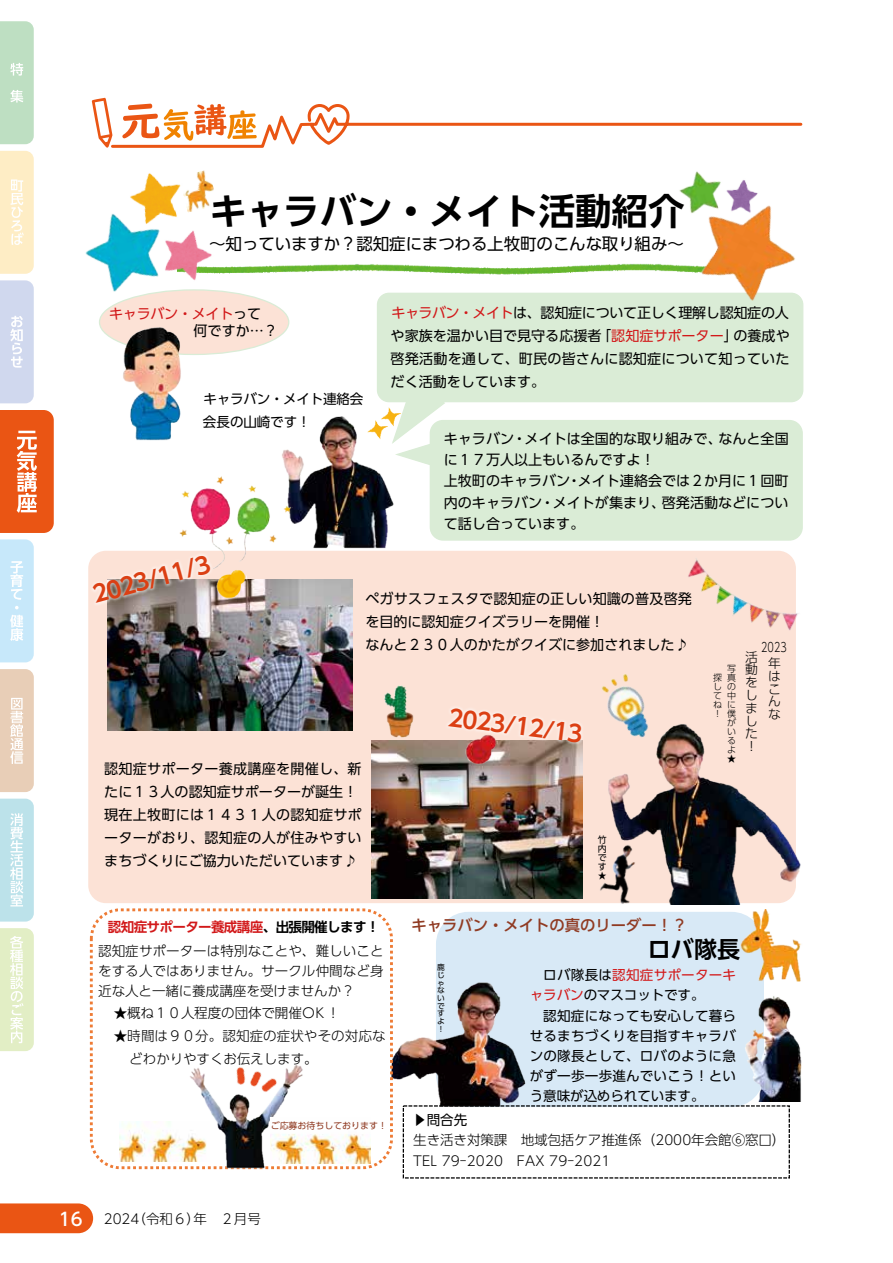
<style>
.page{position:relative;width:893px;height:1263px;background:#fff}
.page>*{position:absolute;margin:0;border:0;box-sizing:border-box;transform-origin:0 0}
.t1{font:700 36.45px "UD Shin Go Pr 6 N De";color:#000}
.t2{font:700 22.95px "UD Shin Go Pr 6 N De";color:#000}
.t3{font:700 22.8px "UD Shin Go Pr 6 N De";color:#db3f13}
.t4{font:500 18px "UD Shin Go Pr 6 N";color:#fff}
.t5{font:16.5px "UD Shin Go Pr 6 N";color:#000}
.t6{font:500 15.3px "UD Shin Go Pr 6 N";color:#903b23}
.t7{font:14.1px/23px "UD Shin Go Pr 6 N";color:#000}
.t8{font:14.1px/23px "UD Shin Go Pr 6 N";letter-spacing:.02em;color:#000}
.t9{font:14.1px/16.8px "UD Shin Go Pr 6 N";letter-spacing:-.02em;color:#000}
.t10{font:300 13.5px/20.2px "UD Shin Go Pr 6 N";color:#000}
.t11{font:13.5px/20.2px "UD Shin Go Pr 6 N";color:#000}
.t12{font:700 13.5px "UD Shin Go Pr 6 N De";letter-spacing:-.04em;color:#d2191a}
.t13{font:13.5px/23px "UD Shin Go Pr 6 N";letter-spacing:-.02em;color:#000}
.t14{font:300 13.5px "UD Shin Go Pr 6 N";letter-spacing:-.02em;color:#000}
.t15{font:300 12.75px/12.8px "UD Shin Go Pr 6 N";color:#000;text-align:justify}
.t16{font:300 12.75px/16px "UD Shin Go Pr 6 N";color:#000;text-align:center;scale:.76 1}
.t17{font:300 9px/9px "UD Shin Go Pr 6 N";color:#000;text-align:justify}
.t18{font:9px "UD Shin Go Pr 6";color:#903b23}
.t19{font:9px/9px "UD Shin Go Pr 6 N";color:#000;text-align:justify}
.t20{font:9px "UD Digi Kyokasho N R";color:#000}
.t21{font:7.65px/7.6px "UD Shin Go Pr 6 N";color:#000;text-align:justify}
.s1{color:#d2191a}
.s2{color:#000}
</style>
<div class="page">
<img style="left:219px;top:263px;width:460px;height:12px">
<div style="left:436px;top:912px;width:328px;height:195px;background:#d8e9f6;border-radius:33px"></div>
<div style="left:99px;top:290px;width:190px;height:64px;background:#fce2d6;border-radius:50%"></div>
<div style="left:88px;top:551px;width:708px;height:352px;background:#fce2d6;border-radius:18px"></div>
<img style="left:130px;top:173px;width:59px;height:40px">
<img style="left:177px;top:230px;width:42px;height:51px">
<img style="left:694px;top:171px;width:10px;height:8px">
<div style="left:377px;top:293px;width:426px;height:109px;background:#daecd6;border-radius:12px"></div>
<div style="left:377px;top:293px;width:426px;height:109px;border:1px solid #daecd6;border-radius:12px"></div>
<div style="left:430px;top:421px;width:372px;height:119px;background:#daecd6;border-radius:13px"></div>
<div style="left:430px;top:420px;width:373px;height:121px;border:1px solid #daecd6;border-radius:13px"></div>
<img style="left:85px;top:199px;width:92px;height:101px">
<img style="left:179px;top:170px;width:35px;height:42px">
<img style="left:679px;top:179px;width:125px;height:135px">
<img style="left:688px;top:553px;width:111px;height:77px">
<img style="left:108px;top:579px;width:244px;height:151px">
<svg style="left:391px;top:400px;width:69px;height:75px"></svg>
<img style="left:393px;top:982px;width:133px;height:125px">
<img style="left:745px;top:996px;width:57px;height:105px">
<img style="left:108px;top:327px;width:94px;height:114px">
<img style="left:600px;top:724px;width:201px;height:180px">
<img style="left:282px;top:416px;width:122px;height:133px">
<img style="left:341px;top:416px;width:54px;height:31px">
<img style="left:354px;top:401px;width:54px;height:33px">
<img style="left:638px;top:692px;width:31px;height:60px">
<img style="left:372px;top:741px;width:210px;height:158px">
<div style="left:90px;top:908px;width:303px;height:261px;border:3px dashed #ee7b35;border-radius:29px"></div>
<img style="left:120px;top:1122px;width:65px;height:39px">
<img style="left:185px;top:1065px;width:123px;height:105px">
<img style="left:270px;top:1117px;width:101px;height:47px">
<img style="left:741px;top:909px;width:60px;height:73px">
<img style="left:384px;top:692px;width:7px;height:43px">
<img style="left:182px;top:473px;width:110px;height:76px">
<img style="left:214px;top:1065px;width:79px;height:57px">
<img style="left:391px;top:674px;width:247px;height:132px">
<img style="left:88px;top:497px;width:181px;height:170px">
<svg style="left:314px;top:104px;width:489px;height:41px"></svg>
<svg style="left:92px;top:97px;width:222px;height:51px"></svg>
<div style="left:0;top:1203px;width:93px;height:30px;background:#ea5514"></div>
<svg style="left:0;top:410px;width:54px;height:123px;background:#ec6d35"></svg>
<svg style="left:0;top:280px;width:34px;height:123px;background:#d3dbef"></svg>
<svg style="left:0;top:151px;width:34px;height:123px;background:#feeeca"></svg>
<svg style="left:0;top:21px;width:34px;height:123px;background:#c1e0c5"></svg>
<svg style="left:0;top:669px;width:34px;height:123px;background:#ead3bf"></svg>
<svg style="left:0;top:799px;width:34px;height:122px;background:#c5e6ec"></svg>
<svg style="left:0;top:928px;width:34px;height:123px;background:#e6f0cd"></svg>
<svg style="left:0;top:539px;width:34px;height:123px;background:#cdeafa"></svg>
<h1 class="t1" style="left:210px;top:181px;width:476px">キャラバン・メイト活動紹介</h1>
<p class="t5" style="left:209px;top:230px;width:476px">～知っていますか？認知症にまつわる上牧町のこんな取り組み～</p>
<p class="t9" style="left:109px;top:305px;width:170px"><span class="s1">キャラバン・メイト</span>って　　　　　　何ですか…？</p>
<p class="t13" style="left:203px;top:387px;width:162px">キャラバン・メイト連絡会会長の山崎です！</p>
<p class="t7" style="left:391px;top:300px;width:401px;text-align:justify"><span class="s1">キャラバン・メイト</span>は、認知症について正しく理解し認知症の人や家族を温かい目で見守る応援者「<span class="s1">認知症サポーター</span>」の養成や啓発活動を通して、町民の皆さんに認知症について知っていただく活動をしています。</p>
<p class="t7" style="left:444px;top:428px;width:346px;line-height:21.1px">キャラバン・メイトは全国的な取り組みで、なんと全国に１７万人以上もいるんですよ！<br>上牧町のキャラバン・メイト連絡会では２か月に１回町内のキャラバン・メイトが集まり、啓発活動などについて話し合っています。</p>
<h3 class="t3" style="left:88px;top:577px;width:122px;rotate:-15deg">2023/11/3</h3>
<p class="t7" style="left:365px;top:586px;width:328px">ペガサスフェスタで認知症の正しい知識の普及啓発を目的に認知症クイズラリーを開催！<br>なんと２３０人のかたがクイズに参加されました♪</p>
<h3 class="t3" style="left:451px;top:699px;width:137px;rotate:7deg">2023/12/13</h3>
<p class="t8" style="left:104px;top:757px;width:259px">認知症サポーター養成講座を開催し、新たに１３人の認知症サポーターが誕生！現在上牧町には１４３１人の認知症サポーターがおり、認知症の人が住みやすいまちづくりにご協力いただいています♪</p>
<p class="t19" style="left:598px;top:835px;width:10px">竹内です</p>
<p class="t20" style="left:598px;top:870px;width:10px">★</p>
<p class="t17" style="left:727px;top:664px;width:10px">写真の中に僕がいるよ★</p>
<p class="t17" style="left:713px;top:673px;width:10px">探してね！</p>
<p class="t16" style="left:761px;top:639px;width:35px">2023年</p>
<p class="t15" style="left:768px;top:669px;width:14px">はこんな</p>
<p class="t15" style="left:745px;top:650px;width:14px">活動をしました！</p>
<p class="t12" style="left:108px;top:916px;width:273px">認知症サポーター養成講座<span class="s2">、出張開催します！</span></p>
<p class="t10" style="left:98px;top:940px;width:287px;text-align:justify">認知症サポーターは特別なことや、難しいことをする人ではありません。サークル仲間など身近な人と一緒に養成講座を受けませんか？</p>
<p class="t14" style="left:114px;top:1002px;width:228px">★概ね１０人程度の団体で開催ＯＫ！</p>
<p class="t10" style="left:129px;top:1024px;width:258px;line-height:23px;text-indent:-16px">★時間は９０分。認知症の症状やその対応などわかりやすくお伝えします。</p>
<p class="t18" style="left:271px;top:1118px;width:118px">ご応募お待ちしております！</p>
<p class="t6" style="left:411px;top:913px;width:278px">キャラバン・メイトの真のリーダー！？</p>
<h2 class="t2" style="left:648px;top:930px;width:94px">ロバ隊長</h2>
<p class="t21" style="left:437px;top:963px;width:9px">鹿じゃないですよ！</p>
<p class="t11" style="left:530px;top:964px;width:208px;text-indent:14px">ロバ隊長は<span class="s1">認知症サポーターキャラバン</span>のマスコットです。</p>
<p class="t11" style="left:530px;top:1005px;width:208px;text-align:justify;text-indent:14px">認知症になっても安心して暮らせるまちづくりを目指すキャラバンの隊長として、ロバのように急がず一歩一歩進んでいこう！という意味が込められています。</p>
<p class="t11" style="left:413px;top:1109px;width:56px">▶問合先</p>
<p class="t10" style="left:413px;top:1129px;width:374px">生き活き対策課 地域包括ケア推進係（2000年会館⑥窓口）<br>TEL 79-2020　FAX 79-2021</p>
<p class="t4" style="left:59px;top:1204px;width:25px">16</p>
<p class="t10" style="left:104px;top:1208px;width:159px">2024（令和６）年　２月号</p>
</div>
